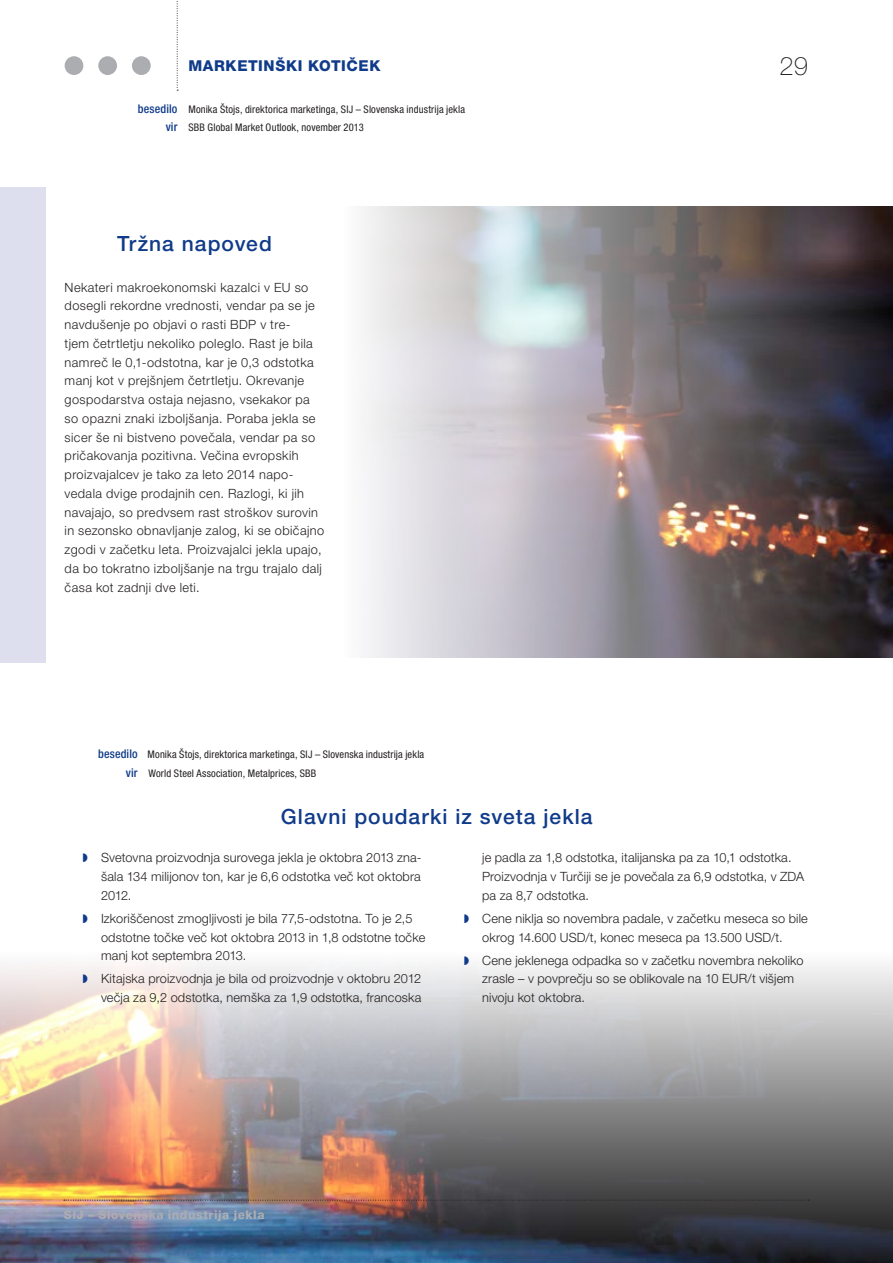
<style>
.page{position:relative;width:893px;height:1263px;background:#fff}
.page>*{position:absolute;margin:0;border:0;box-sizing:border-box;transform-origin:0 0}
.t1{font:100 25.5px "Helvetica Neue LT Pro";color:#231f20}
.t2{font:500 21px "Helvetica Neue LT Pro";letter-spacing:.05em;color:#103b8a}
.t3{font:800 15px "Helvetica Neue LT Pro";letter-spacing:.04em;color:#103b8a}
.t4{font:300 12.75px/18.8px "Helvetica Neue LT Pro";letter-spacing:.02em;color:#231f20}
.t5{font:800 12px "Helvetica Neue LT Pro";letter-spacing:.045em;color:#acadb1}
.t6{font:500 condensed 12px/18.8px "Helvetica Neue LT Pro";letter-spacing:.015em;color:#103b8a;text-align:right}
.t7{font:condensed 10.5px/19.4px "Helvetica Neue LT Pro";letter-spacing:.015em;color:#231f20}
.s1{font-weight:500;font-size:12px;color:#103b8a}
</style>
<div class="page">
<div style="left:0;top:187px;width:45px;height:476px;background:#dddfee"></div>
<img style="left:0;top:965px;width:893px;height:298px">
<img style="left:363px;top:206px;width:530px;height:451px">
<svg style="left:64px;top:1200px;width:745px;height:1px"></svg>
<div style="left:65px;top:56px;width:18px;height:19px;background:#acadb1;border-radius:50%"></div>
<div style="left:98px;top:56px;width:19px;height:19px;background:#acadb1;border-radius:50%"></div>
<div style="left:132px;top:56px;width:19px;height:19px;background:#acadb1;border-radius:50%"></div>
<svg style="left:177px;top:1px;width:1px;height:90px"></svg>
<svg style="left:83px;top:974px;width:5px;height:9px"></svg>
<p class="t3" style="left:188px;top:57px;width:194px">MARKETINŠKI KOTIČEK</p>
<p class="t6" style="left:138px;top:99px;width:41px">besedilo vir</p>
<p class="t7" style="left:188px;top:99px;width:278px">Monika Štojs, direktorica marketinga, SIJ – Slovenska industrija jekla</p>
<p class="t7" style="left:188px;top:118px;width:177px">SBB Global Market Outlook, november 2013</p>
<h2 class="t2" style="left:117px;top:231px;width:156px">Tržna napoved</h2>
<p class="t4" style="left:65px;top:277px;width:261px">Nekateri makroekonomski kazalci v EU so dosegli rekordne vrednosti, vendar pa se je navdušenje po objavi o rasti BDP v tre-<br>tjem četrtletju nekoliko poleglo. Rast je bila namreč le 0,1-odstotna, kar je 0,3 odstotka manj kot v prejšnjem četrtletju. Okrevanje gospodarstva ostaja nejasno, vsekakor pa so opazni znaki izboljšanja. Poraba jekla se sicer še ni bistveno povečala, vendar pa so pričakovanja pozitivna. Večina evropskih proizvajalcev je tako za leto 2014 napo&shy;vedala dvige prodajnih cen. Razlogi, ki jih navajajo, so predvsem rast stroškov surovin in sezonsko obnavljanje zalog, ki se običajno zgodi v začetku leta. Proizvajalci jekla upajo, da bo tokratno izboljšanje na trgu trajalo dalj časa kot zadnji dve leti.</p>
<p class="t7" style="left:149px;top:745px;width:277px;text-indent:-50px"><span class="s1">besedilo</span> Monika Štojs, direktorica marketinga, SIJ – Slovenska industrija jekla<br>World Steel Association, Metalprices, SBB</p>
<p class="t6" style="left:126px;top:764px;width:13px">vir</p>
<h1 class="t1" style="left:780px;top:51px;width:30px">29</h1>
<h2 class="t2" style="left:281px;top:804px;width:313px">Glavni poudarki iz sveta jekla</h2>
<p class="t4" style="left:101px;top:848px;width:322px;text-align:justify">Svetovna proizvodnja surovega jekla je oktobra 2013 zna&shy;šala 134 milijonov ton, kar je 6,6 odstotka več kot oktobra 2012.</p>
<p class="t4" style="left:101px;top:909px;width:326px">Izkoriščenost zmogljivosti je bila 77,5-odstotna. To je 2,5 odstotne točke več kot oktobra 2013 in 1,8 odstotne točke manj kot septembra 2013.</p>
<p class="t4" style="left:101px;top:969px;width:322px">Kitajska proizvodnja je bila od proizvodnje v oktobru 2012 večja za 9,2 odstotka, nemška za 1,9 odstotka, francoska</p>
<p class="t4" style="left:482px;top:848px;width:323px">je padla za 1,8 odstotka, italijanska pa za 10,1 odstotka.<br>Proizvodnja v Turčiji se je povečala za 6,9 odstotka, v ZDA pa za 8,7 odstotka.</p>
<p class="t4" style="left:482px;top:909px;width:327px">Cene niklja so novembra padale, v začetku meseca so bile okrog 14.600 USD/t, konec meseca pa 13.500 USD/t.</p>
<p class="t4" style="left:482px;top:950px;width:323px">Cene jeklenega odpadka so v začetku novembra nekoliko zrasle – v povprečju so se oblikovale na 10 EUR/t višjem nivoju kot oktobra.</p>
<p class="t5" style="left:64px;top:1207px;width:202px">SIJ – Slovenska industrija jekla</p>
</div>
